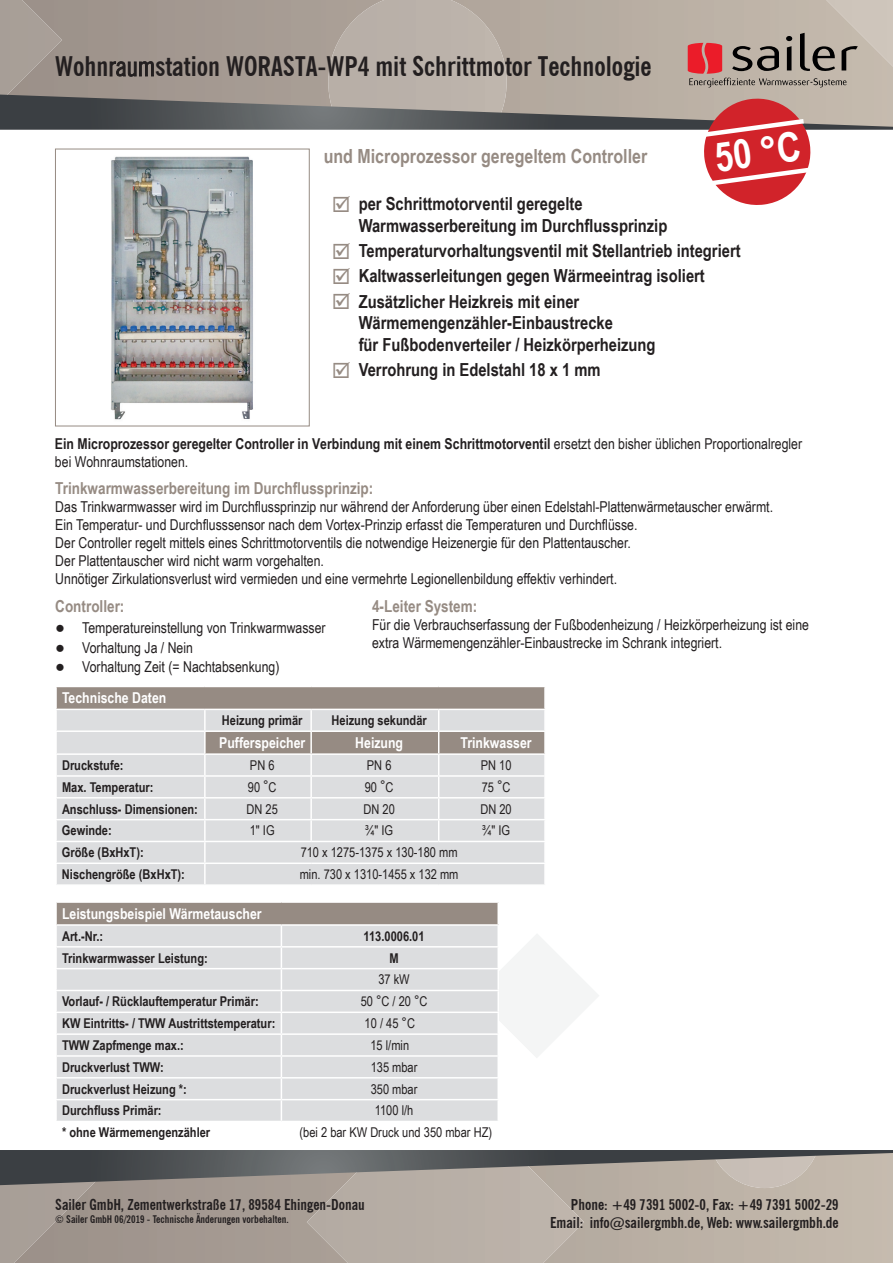
<style>
.page{position:relative;width:893px;height:1263px;background:#fff}
.page>*{position:absolute;margin:0;border:0;box-sizing:border-box;transform-origin:0 0}
.t1{font:700 40.5px "Arial Narrow";color:#fff}
.t2{font:700 condensed 27px "News Gothic BT";color:#231f20}
.t3{font:700 19.5px "Arial Narrow";color:#968b83}
.t4{font:700 18px/21.6px "Arial Narrow";color:#231f20}
.t5{font:700 16.5px "Arial Narrow";color:#968b83}
.t6{font:15px/18px "Arial Narrow";color:#231f20}
.t7{font:700 15px/18px "Arial Narrow";color:#231f20}
.t8{font:700 condensed 15px/18px "News Gothic BT";color:#231f20;text-align:right}
.t9{font:700 15px "Arial Narrow";color:#fff}
.t10{font:700 13.5px "Arial Narrow";color:#231f20}
.t11{font:13.5px "Arial Narrow";color:#231f20}
.t12{font:700 condensed 10.5px "News Gothic BT";color:#231f20}
.s1{font-weight:400}
.s2{color:#968b83}
.s3{font-size:16.5px}
</style>
<div class="page">
<img style="left:111px;top:208px;width:142px;height:212px">
<div style="left:56px;top:902px;width:442px;height:23px;background:#968b83"></div>
<hr style="left:497px;top:903px;width:2px;height:21px;background:#fff">
<hr style="left:55px;top:901px;width:226px;height:2px;background:#fff">
<hr style="left:55px;top:903px;width:2px;height:21px;background:#fff">
<hr style="left:281px;top:901px;width:218px;height:2px;background:#fff">
<hr style="left:55px;top:924px;width:226px;height:2px;background:#fff">
<hr style="left:281px;top:924px;width:218px;height:2px;background:#fff">
<svg style="left:0;top:926px;width:893px;height:337px"></svg>
<hr style="left:497px;top:1035px;width:2px;height:20px;background:#fff">
<hr style="left:281px;top:1055px;width:218px;height:2px;background:#fff">
<hr style="left:55px;top:1121px;width:226px;height:1px;background:#fff">
<hr style="left:55px;top:1122px;width:2px;height:20px;background:#fff">
<hr style="left:281px;top:1121px;width:218px;height:1px;background:#fff">
<hr style="left:497px;top:1122px;width:2px;height:20px;background:#fff">
<hr style="left:55px;top:1142px;width:226px;height:2px;background:#fff">
<hr style="left:281px;top:1142px;width:218px;height:2px;background:#fff">
<div style="left:57px;top:842px;width:487px;height:42px;background:#dcdddf"></div>
<hr style="left:55px;top:862px;width:150px;height:2px;background:#fff">
<svg style="left:56px;top:687px;width:489px;height:154px;background:#cdcbcb"></svg>
<hr style="left:544px;top:732px;width:2px;height:21px;background:#fff">
<hr style="left:55px;top:730px;width:150px;height:2px;background:#fff">
<hr style="left:55px;top:732px;width:2px;height:21px;background:#fff">
<hr style="left:204px;top:732px;width:2px;height:21px;background:#fff">
<hr style="left:204px;top:842px;width:2px;height:20px;background:#fff">
<hr style="left:205px;top:862px;width:106px;height:2px;background:#fff">
<hr style="left:204px;top:864px;width:2px;height:20px;background:#fff">
<hr style="left:311px;top:862px;width:128px;height:2px;background:#fff">
<hr style="left:439px;top:862px;width:107px;height:2px;background:#fff">
<hr style="left:55px;top:687px;width:2px;height:22px;background:#fff">
<hr style="left:544px;top:687px;width:2px;height:22px;background:#fff">
<hr style="left:55px;top:709px;width:150px;height:1px;background:#fff">
<hr style="left:205px;top:709px;width:106px;height:1px;background:#fff">
<hr style="left:311px;top:709px;width:128px;height:1px;background:#fff">
<hr style="left:439px;top:709px;width:107px;height:1px;background:#fff">
<svg style="left:0;top:0;width:893px;height:208px"></svg>
<h2 class="t2" style="left:55px;top:50px;width:598px">Wohn<span class="s1">raum</span>station WORASTA-WP4 mit Schrittmotor Technologie</h2>
<h3 class="t3" style="left:324px;top:141px;width:325px">und Microprozessor geregeltem Controller</h3>
<h1 class="t1" style="left:711px;top:127px;width:88px;rotate:-8deg">50 °C</h1>
<p class="t4" style="left:359px;top:192px;width:310px;text-indent:-27px"><span class="s2">☑</span> per Schrittmotorventil geregelte<br>Warmwasserbereitung im Durchflussprinzip</p>
<p class="t4" style="left:332px;top:239px;width:410px"><span class="s2">☑</span> Temperaturvorhaltungsventil mit Stellantrieb integriert</p>
<p class="t4" style="left:332px;top:264px;width:375px"><span class="s2">☑</span> Kaltwasserleitungen gegen Wärmeeintrag isoliert</p>
<p class="t4" style="left:359px;top:290px;width:298px;text-indent:-27px"><span class="s2">☑</span> Zusätzlicher Heizkreis mit einer<br>Wärmemengenzähler-Einbaustrecke<br>für Fußbodenverteiler / Heizkörperheizung</p>
<p class="t4" style="left:332px;top:358px;width:271px"><span class="s2">☑</span> Verrohrung in Edelstahl 18 x 1 mm</p>
<p class="t7" style="left:55px;top:434px;width:749px">Ein Microprozessor geregelter Controller in Verbindung mit einem Schrittmotorventil <span class="s1">ersetzt den bisher üblichen Proportionalregler bei Wohnraumstationen.</span></p>
<p class="t5" style="left:55px;top:476px;width:320px">Trinkwarmwasserbereitung im Durchflussprinzip:</p>
<p class="t6" style="left:55px;top:497px;width:719px">Das Trinkwarmwasser wird im Durchflussprinzip nur während der Anforderung über einen Edelstahl-Plattenwärmetauscher erwärmt.<br>Ein Temperatur- und Durchflusssensor nach dem Vortex-Prinzip erfasst die Temperaturen und Durchflüsse.<br>Der Controller regelt mittels eines Schrittmotorventils die notwendige Heizenergie für den Plattentauscher.<br>Der Plattentauscher wird nicht warm vorgehalten.<br>Unnötiger Zirkulationsverlust wird vermieden und eine vermehrte Legionellenbildung effektiv verhindert.</p>
<p class="t5" style="left:55px;top:593px;width:71px">Controller:</p>
<p class="t6" style="left:55px;top:618px;width:272px"><span class="s3">●</span> Temperatureinstellung von Trinkwarmwasser</p>
<p class="t6" style="left:55px;top:638px;width:139px"><span class="s3">●</span> Vorhaltung Ja / Nein</p>
<p class="t6" style="left:55px;top:658px;width:226px"><span class="s3">●</span> Vorhaltung Zeit (= Nachtabsenkung)</p>
<p class="t5" style="left:372px;top:593px;width:107px">4-Leiter System:</p>
<p class="t6" style="left:372px;top:615px;width:438px">Für die Verbrauchserfassung der Fußbodenheizung / Heizkörperheizung ist eine extra Wärmemengenzähler-Einbaustrecke im Schrank integriert.</p>
<p class="t9" style="left:62px;top:687px;width:106px">Technische Daten</p>
<p class="t10" style="left:222px;top:710px;width:82px">Heizung primär</p>
<p class="t10" style="left:331px;top:710px;width:97px">Heizung sekundär</p>
<p class="t9" style="left:219px;top:731px;width:88px">Pufferspeicher</p>
<p class="t9" style="left:355px;top:731px;width:49px">Heizung</p>
<p class="t9" style="left:461px;top:731px;width:73px">Trinkwasser</p>
<p class="t10" style="left:62px;top:755px;width:63px">Druckstufe:</p>
<p class="t11" style="left:250px;top:755px;width:26px">PN 6</p>
<p class="t11" style="left:367px;top:755px;width:26px">PN 6</p>
<p class="t11" style="left:481px;top:755px;width:32px">PN 10</p>
<p class="t10" style="left:62px;top:777px;width:93px">Max. Temperatur:</p>
<p class="t11" style="left:248px;top:777px;width:30px">90 °C</p>
<p class="t11" style="left:365px;top:777px;width:30px">90 °C</p>
<p class="t11" style="left:482px;top:777px;width:30px">75 °C</p>
<p class="t10" style="left:62px;top:799px;width:137px">Anschluss- Dimensionen:</p>
<p class="t11" style="left:247px;top:799px;width:33px">DN 25</p>
<p class="t11" style="left:363px;top:799px;width:33px">DN 20</p>
<p class="t11" style="left:480px;top:799px;width:33px">DN 20</p>
<p class="t10" style="left:62px;top:820px;width:51px">Gewinde:</p>
<p class="t11" style="left:250px;top:821px;width:26px">1" IG</p>
<p class="t11" style="left:365px;top:821px;width:29px">¾" IG</p>
<p class="t11" style="left:482px;top:821px;width:29px">¾" IG</p>
<p class="t10" style="left:62px;top:842px;width:83px">Größe (BxHxT):</p>
<p class="t11" style="left:301px;top:843px;width:158px">710 x 1275-1375 x 130-180 mm</p>
<p class="t10" style="left:62px;top:864px;width:125px">Nischengröße (BxHxT):</p>
<p class="t11" style="left:300px;top:864px;width:160px">min. 730 x 1310-1455 x 132 mm</p>
<p class="t9" style="left:62px;top:902px;width:201px">Leistungsbeispiel Wärmetauscher</p>
<p class="t10" style="left:62px;top:926px;width:43px">Art.-Nr.:</p>
<p class="t10" style="left:364px;top:926px;width:62px">113.0006.01</p>
<p class="t10" style="left:62px;top:948px;width:147px">Trinkwarmwasser Leistung:</p>
<p class="t10" style="left:389px;top:948px;width:11px">M</p>
<p class="t11" style="left:378px;top:970px;width:33px">37 kW</p>
<p class="t10" style="left:62px;top:991px;width:198px">Vorlauf- / Rücklauftemperatur Primär:</p>
<p class="t11" style="left:361px;top:992px;width:68px">50 °C / 20 °C</p>
<p class="t10" style="left:62px;top:1013px;width:215px">KW Eintritts- / TWW Austrittstemperatur:</p>
<p class="t11" style="left:365px;top:1013px;width:52px">10 / 45 °C</p>
<p class="t10" style="left:62px;top:1035px;width:123px">TWW Zapfmenge max.:</p>
<p class="t11" style="left:370px;top:1035px;width:40px">15 l/min</p>
<p class="t10" style="left:62px;top:1057px;width:103px">Druckverlust TWW:</p>
<p class="t11" style="left:371px;top:1057px;width:48px">135 mbar</p>
<p class="t10" style="left:62px;top:1079px;width:126px">Druckverlust Heizung *:</p>
<p class="t11" style="left:371px;top:1079px;width:48px">350 mbar</p>
<p class="t10" style="left:62px;top:1100px;width:101px">Durchfluss Primär:</p>
<p class="t11" style="left:375px;top:1101px;width:40px">1100 l/h</p>
<p class="t10" style="left:62px;top:1122px;width:150px">* ohne Wärmemengenzähler</p>
<p class="t11" style="left:300px;top:1123px;width:194px">(bei 2 bar KW Druck und 350 mbar HZ)</p>
<p class="t8" style="left:55px;top:1195px;width:311px">Sailer GmbH, Zementwerkstraße 17, 89584 Ehingen-Donau</p>
<p class="t8" style="left:550px;top:1195px;width:290px">Phone: +49 7391 5002-0, Fax: +49 7391 5002-29<br>Email: info@sailergmbh.de, Web: www.sailergmbh.de</p>
<p class="t12" style="left:55px;top:1212px;width:235px">© Sailer GmbH 06/2019 - Technische Änderungen vorbehalten.</p>
</div>
